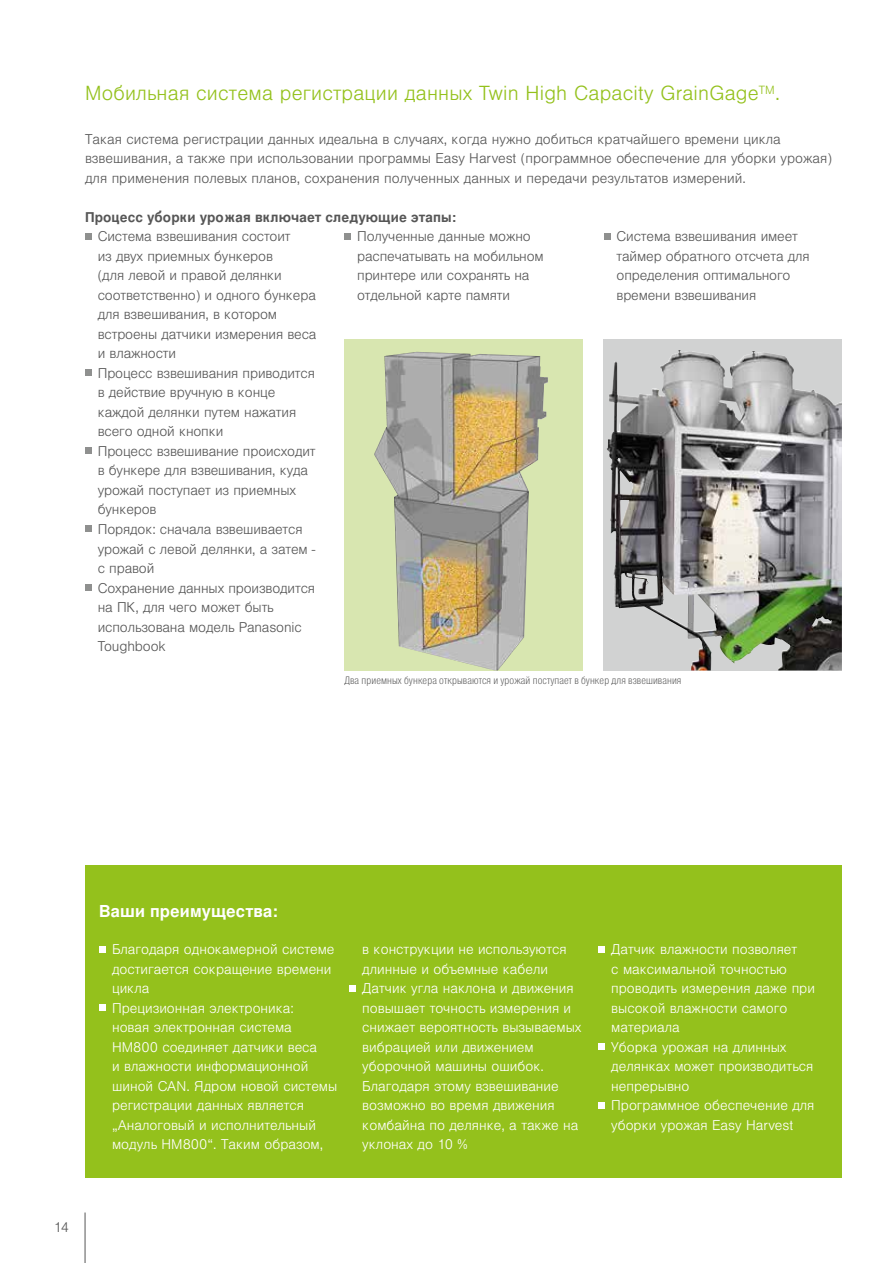
<style>
.page{position:relative;width:893px;height:1263px;background:#fff}
.page>*{position:absolute;margin:0;border:0;box-sizing:border-box;transform-origin:0 0}
.t1{font:300 19.5px "Nimbus San LOT";letter-spacing:.01em;color:#94c11c}
.t2{font:700 16.5px "Nimbus San LOT";letter-spacing:.01em;color:#fff}
.t3{font:300 13.5px/19.5px "Nimbus San LOT";letter-spacing:-.01em;color:#565656}
.t4{font:300 13.5px/19.5px "Nimbus San LOT";color:#fff}
.t5{font:700 13.5px "Nimbus San LOT";letter-spacing:.01em;color:#565656}
.t6{font:10.5px "Nimbus San LOT Lig Con";letter-spacing:.01em;color:#565656}
</style>
<div class="page">
<hr style="left:85px;top:1212px;width:1px;height:51px;background:#565656">
<svg style="left:604px;top:339px;width:238px;height:331px"></svg>
<img style="left:606px;top:350px;width:74px;height:234px">
<svg style="left:344px;top:339px;width:239px;height:331px"></svg>
<img style="left:374px;top:352px;width:42px;height:110px">
<div style="left:85px;top:866px;width:757px;height:312px;background:#94c11c"></div>
<svg style="left:350px;top:985px;width:6px;height:6px"></svg>
<div style="left:99px;top:946px;width:7px;height:6px;background:#fff"></div>
<div style="left:99px;top:1004px;width:7px;height:7px;background:#fff"></div>
<svg style="left:85px;top:233px;width:6px;height:6px"></svg>
<div style="left:85px;top:369px;width:6px;height:7px;background:#8f908f"></div>
<svg style="left:85px;top:448px;width:6px;height:6px"></svg>
<svg style="left:85px;top:526px;width:6px;height:6px"></svg>
<div style="left:85px;top:584px;width:6px;height:7px;background:#8f908f"></div>
<div style="left:344px;top:233px;width:7px;height:6px;background:#8f908f"></div>
<div style="left:598px;top:946px;width:7px;height:6px;background:#fff"></div>
<div style="left:598px;top:1043px;width:7px;height:7px;background:#fff"></div>
<div style="left:598px;top:1102px;width:7px;height:6px;background:#fff"></div>
<svg style="left:604px;top:233px;width:6px;height:6px"></svg>
<h1 class="t1" style="left:85px;top:82px;width:696px">Мобильная система регистрации данных Twin High Capacity GrainGage<sup>TM</sup>.</h1>
<p class="t3" style="left:85px;top:129px;width:748px">Такая система регистрации данных идеальна в случаях, когда нужно добиться кратчайшего времени цикла взвешивания, а также при использовании программы Easy Harvest (программное обеспечение для уборки урожая) для применения полевых планов, сохранения полученных данных и передачи результатов измерений.</p>
<p class="t5" style="left:85px;top:209px;width:373px">Процесс уборки урожая включает следующие этапы:</p>
<p class="t3" style="left:357px;top:227px;width:188px">полученные данные можно распечатывать на мобильном принтере или сохранять на отдельной карте памяти</p>
<p class="t3" style="left:98px;top:227px;width:220px">система взвешивания состоит<br>из двух приемных бункеров<br>(для левой и правой делянки соответственно) и одного бункера для взвешивания, в котором встроены датчики измерения веса и влажности<br>п роцесс взвешивания приводится в действие вручную в конце каждой делянки путем нажатия всего одной кнопки<br>п роцесс взвешивание происходит в бункере для взвешивания, куда урожай поступает из приемных бункеров<br>п орядок: сначала взвешивается урожай с левой делянки, а затем - с правой<br>сохранение данных производится на ПК, для чего может быть использована модель Panasonic<br>Toughbook</p>
<p class="t3" style="left:617px;top:227px;width:195px">система взвешивания имеет таймер обратного отсчета для определения оптимального времени взвешивания</p>
<p class="t6" style="left:344px;top:674px;width:339px">Два приемных бункера открываются и урожай поступает в бункер для взвешивания</p>
<p class="t3" style="left:54px;top:1218px;width:17px">14</p>
<p class="t2" style="left:99px;top:901px;width:180px">Ваши преимущества:</p>
<p class="t4" style="left:112px;top:940px;width:227px">благодаря однокамерной системе достигается сокращение времени цикла<br>п рецизионная электроника:<br>новая электронная система<br>HM800 соединяет датчики веса<br>и влажности информационной шиной CAN. Ядром новой системы регистрации данных является „Аналоговый и исполнительный модуль HM800“. Таким образом,</p>
<p class="t4" style="left:362px;top:940px;width:221px">в конструкции не используются длинные и объемные кабели датчик угла наклона и движения повышает точность измерения и снижает вероятность вызываемых вибрацией или движением уборочной машины ошибок.<br>Благодаря этому взвешивание возможно во время движения комбайна по делянке, а также на уклонах до 10 %</p>
<p class="t4" style="left:611px;top:940px;width:205px">датчик влажности позволяет<br>с максимальной точностью проводить измерения даже при высокой влажности самого материала<br>уборка урожая на длинных делянках может производиться непрерывно<br>Программное обеспечение для уборки урожая Easy Harvest</p>
</div>
